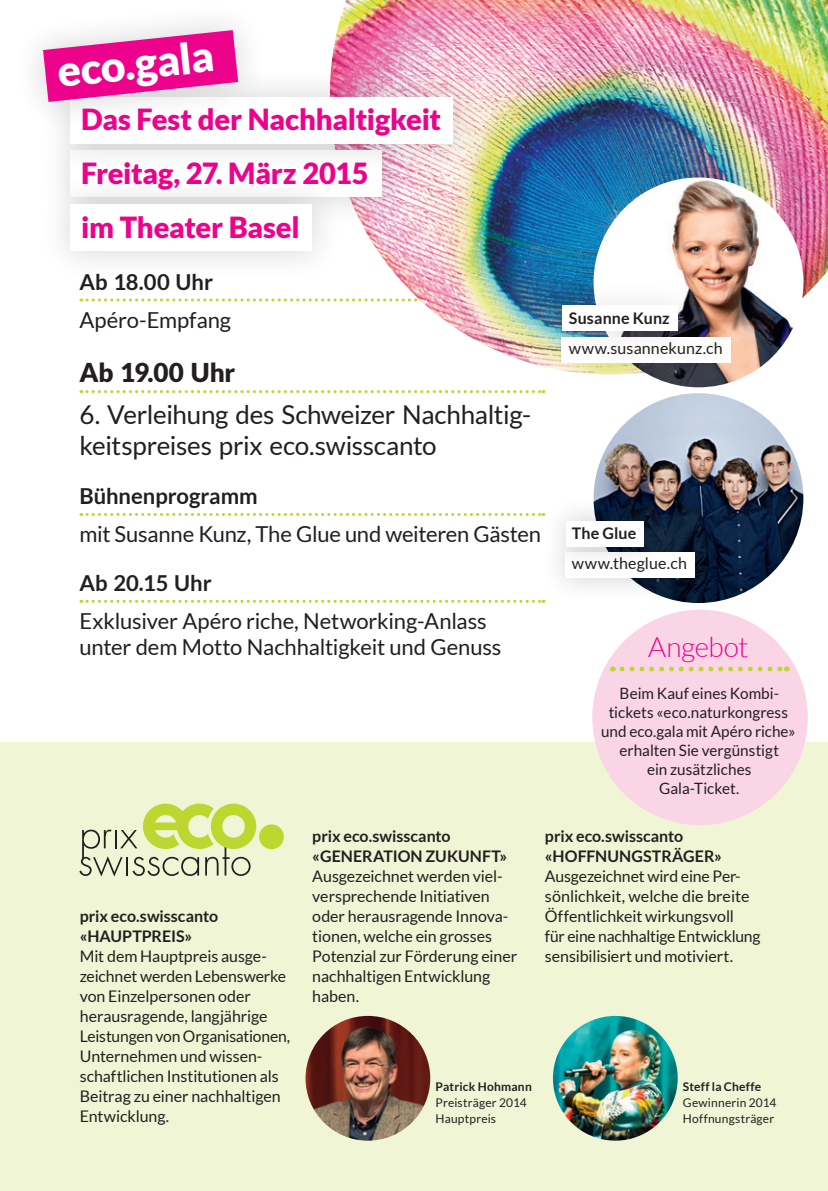
<style>
.page{position:relative;width:828px;height:1191px;background:#fff}
.page>*{position:absolute;margin:0;border:0;box-sizing:border-box;transform-origin:0 0}
.t1{font:900 42.8px "Lato";color:#fff}
.t2{font:900 29px/54px "Lato";letter-spacing:-.01em;color:#ed028c}
.t3{font:300 28px "Lato";letter-spacing:-.015em;color:#ed028c}
.t4{font:26px/31.2px "Lato";letter-spacing:-.015em;color:#231f20}
.t5{font:900 26px "Lato";letter-spacing:-.005em;color:#231f20}
.t6{font:22px/26.4px "Lato";letter-spacing:-.01em;color:#231f20}
.t7{font:700 22px "Lato";color:#231f20}
.t8{font:16px/20px "Lato";letter-spacing:-.005em;color:#231f20}
.t9{font:700 16px/20px "Lato";color:#231f20}
.t10{font:15.6px/19px "Lato";color:#231f20;text-align:center}
.t11{font:12px/16px "Lato";letter-spacing:.015em;color:#231f20}
.t12{font:700 12px "Lato";letter-spacing:.015em;color:#231f20}
</style>
<div class="page">
<div style="left:0;top:742px;width:828px;height:449px;background:#f0f5d5"></div>
<img style="left:593px;top:393px;width:210px;height:210px;border-radius:105px">
<svg style="left:81px;top:298px;width:249px;height:3px"></svg>
<svg style="left:81px;top:390px;width:463px;height:3px"></svg>
<svg style="left:81px;top:513px;width:460px;height:3px"></svg>
<svg style="left:81px;top:600px;width:459px;height:3px"></svg>
<svg style="left:79px;top:803px;width:177px;height:73px"></svg>
<div style="left:259px;top:824px;width:25px;height:25px;background:#bed630;border-radius:50%"></div>
<div style="left:592px;top:609px;width:216px;height:216px;background:#fad5e5;border-radius:50%"></div>
<svg style="left:622px;top:666px;width:165px;height:5px"></svg>
<img style="left:305px;top:1016px;width:125px;height:124px;border-radius:62px">
<img style="left:553px;top:1016px;width:124px;height:124px;border-radius:62px">
<img style="left:330px;top:0;width:498px;height:374px">
<div style="left:39px;top:119px;width:374px;height:109px;background:#231f20;opacity:.2"></div>
<div style="left:70px;top:150px;width:311px;height:47px;background:#fff"></div>
<div style="left:39px;top:173px;width:304px;height:109px;background:#231f20;opacity:.2"></div>
<div style="left:70px;top:204px;width:242px;height:47px;background:#fff"></div>
<div style="left:39px;top:65px;width:445px;height:110px;background:#231f20;opacity:.2"></div>
<div style="left:70px;top:97px;width:382px;height:46px;background:#fff"></div>
<div style="left:13px;top:0;width:255px;height:132px;background:#231f20;opacity:.2"></div>
<svg style="left:43px;top:30px;width:195px;height:72px;background:#ed46a8"></svg>
<img style="left:593px;top:177px;width:210px;height:210px;border-radius:105px">
<div style="left:537px;top:279px;width:207px;height:99px;background:#764731;opacity:.14"></div>
<div style="left:562px;top:305px;width:115px;height:26px;background:#fff"></div>
<div style="left:540px;top:527px;width:179px;height:76px;background:#231f20;opacity:.2"></div>
<div style="left:565px;top:552px;width:130px;height:26px;background:#fff"></div>
<div style="left:541px;top:495px;width:127px;height:76px;background:#231f20;opacity:.2"></div>
<div style="left:566px;top:520px;width:77px;height:26px;background:#fff"></div>
<h1 class="t1" style="left:55px;top:47px;width:158px;rotate:-6deg">eco.gala</h1>
<h2 class="t2" style="left:81px;top:92px;width:361px">Das Fest der Nachhaltigkeit</h2>
<h2 class="t2" style="left:81px;top:146px;width:289px">Freitag, 27. März 2015 im Theater Basel</h2>
<h3 class="t7" style="left:79px;top:269px;width:135px">Ab 18.00 Uhr</h3>
<h3 class="t6" style="left:79px;top:306px;width:153px">Apéro-Empfang</h3>
<h3 class="t5" style="left:79px;top:357px;width:157px">Ab 19.00 Uhr</h3>
<h3 class="t4" style="left:79px;top:399px;width:450px">6. Verleihung des Schweizer Nachhaltig&shy;keitspreises prix eco.swisscanto</h3>
<h3 class="t7" style="left:79px;top:484px;width:180px">Bühnenprogramm</h3>
<h3 class="t6" style="left:79px;top:521px;width:463px">mit Susanne Kunz, The Glue und weiteren Gästen</h3>
<h3 class="t7" style="left:79px;top:570px;width:134px">Ab 20.15 Uhr</h3>
<h3 class="t6" style="left:79px;top:608px;width:423px">Exklusiver Apéro riche, Networking-Anlass unter dem Motto Nachhaltigkeit und Genuss</h3>
<p class="t9" style="left:569px;top:307px;width:102px">Susanne Kunz</p>
<p class="t8" style="left:569px;top:337px;width:155px">www.susannekunz.ch</p>
<p class="t9" style="left:572px;top:523px;width:66px">The Glue</p>
<p class="t8" style="left:572px;top:553px;width:117px">www.theglue.ch</p>
<h3 class="t3" style="left:648px;top:632px;width:102px">Angebot</h3>
<p class="t10" style="left:601px;top:684px;width:196px">Beim Kauf eines Kombi&shy;tickets «eco.naturkongress und eco.gala mit Apéro riche» erhalten Sie vergünstigt<br>ein zusätzliches<br>Gala-Ticket.</p>
<p class="t9" style="left:80px;top:906px;width:140px">prix eco.swisscanto «HAUPTPREIS»</p>
<p class="t8" style="left:80px;top:946px;width:212px">Mit dem Hauptpreis ausge&shy;zeichnet werden Lebenswerke von Einzelpersonen oder herausragende, langjährige<br>Leistungen von Organisationen,<br>Unternehmen und wissen&shy;schaftlichen Institutionen als<br>Beitrag zu einer nachhaltigen<br>Entwicklung.</p>
<p class="t9" style="left:312px;top:826px;width:197px">prix eco.swisscanto «GENERATION ZUKUNFT»</p>
<p class="t8" style="left:312px;top:866px;width:206px">Ausgezeichnet werden viel&shy;versprechende Initiativen oder herausragende Innova&shy;tionen, welche ein grosses<br>Potenzial zur Förderung einer nachhaltigen Entwicklung haben.</p>
<p class="t9" style="left:545px;top:826px;width:178px">prix eco.swisscanto «HOFFNUNGSTRÄGER»</p>
<p class="t8" style="left:545px;top:866px;width:217px">Ausgezeichnet wird eine Per&shy;sönlichkeit, welche die breite<br>Öffentlichkeit wirkungsvoll<br>für eine nachhaltige Entwicklung sensibilisiert und motiviert.</p>
<p class="t12" style="left:435px;top:1079px;width:98px">Patrick Hohmann</p>
<p class="t11" style="left:435px;top:1094px;width:93px">Preisträger 2014<br>Hauptpreis</p>
<p class="t12" style="left:683px;top:1079px;width:80px">Steff la Cheffe</p>
<p class="t11" style="left:683px;top:1094px;width:95px">Gewinnerin 2014<br>Hoffnungsträger</p>
</div>
